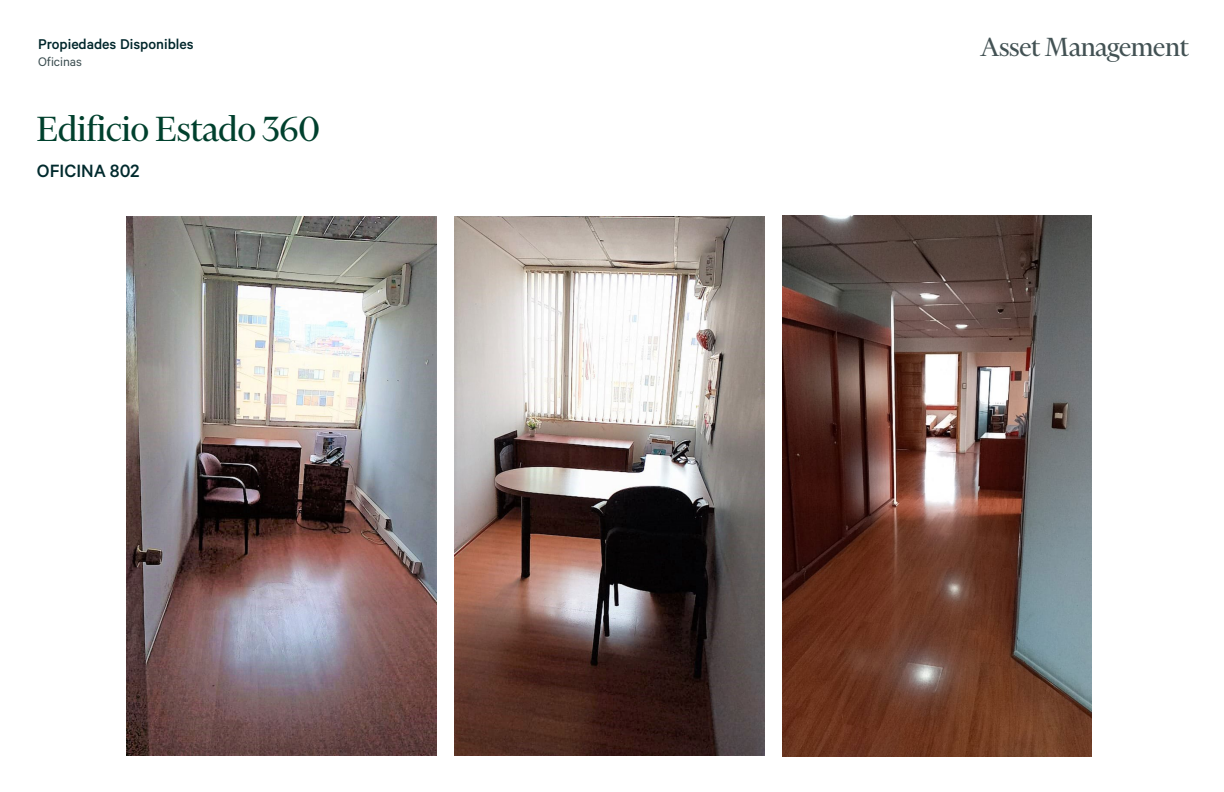
<style>
.page{position:relative;width:1224px;height:792px;background:#fff}
.page>*{position:absolute;margin:0;border:0;box-sizing:border-box;transform-origin:0 0}
.t1{font:40px "Financier Display";letter-spacing:-.005em;color:#00402d}
.t2{font:30px "Financier Display";letter-spacing:-.01em;color:#435254}
.t3{font:500 20px "Calibre";color:#002a2d}
.t4{font:500 16px "Calibre";color:#00262b}
.t5{font:14px "Calibre";color:#3c4e51}
</style>
<div class="page">
<img style="left:783px;top:216px;width:309px;height:540px">
<img style="left:455px;top:216px;width:309px;height:540px">
<img style="left:126px;top:216px;width:310px;height:540px">
<p class="t4" style="left:38px;top:34px;width:157px">Propiedades Disponibles</p>
<p class="t5" style="left:38px;top:54px;width:45px">Oficinas</p>
<p class="t1" style="left:37px;top:108px;width:285px">Edificio Estado 360</p>
<p class="t3" style="left:37px;top:159px;width:104px">OFICINA 802</p>
<p class="t2" style="left:980px;top:31px;width:210px">Asset Management</p>
</div>
